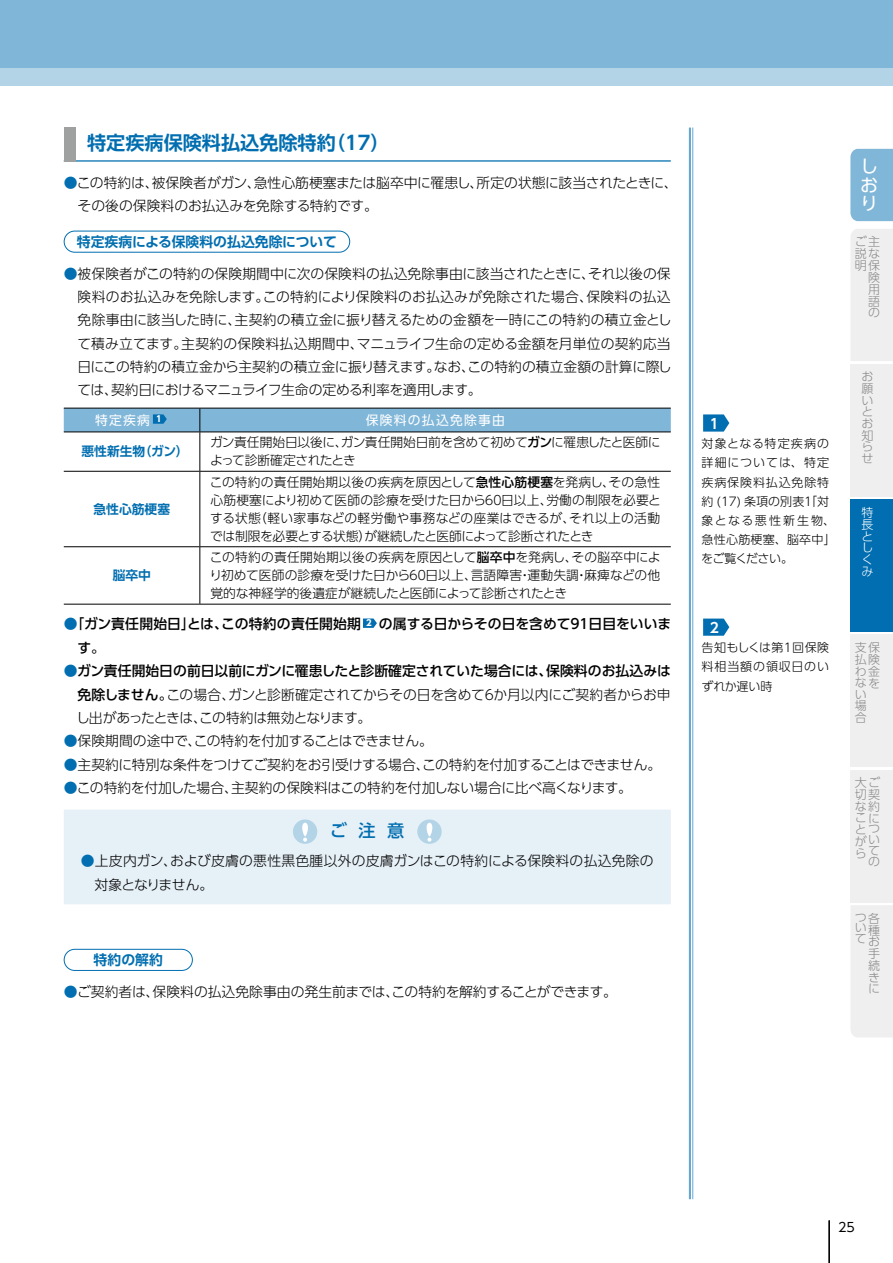
<style>
.page{position:relative;width:893px;height:1263px;background:#fff}
.page>*{position:absolute;margin:0;border:0;box-sizing:border-box;transform-origin:0 0}
.t1{font:700 19.2px "UD Shin Go Pr 6 De";color:#006eb0}
.t2{font:18px/18.5px "UD Shin Go Pr 6";color:#fff;text-align:justify}
.t3{font:500 17.25px "UD Shin Go Pr 6";color:#006eb0}
.t4{font:300 13.8px/23.4px "UD Shin Go Pr 6";letter-spacing:-.015em;color:#000;text-align:justify}
.t5{font:300 13.8px/23.4px "UD Shin Go Pr 6";letter-spacing:.02em;color:#000}
.t6{font:500 13.8px/23.4px "UD Shin Go Pr 6";color:#000}
.t7{font:700 13.8px "UD Shin Go Pr 6 De";color:#006eb0}
.t8{font:700 13.8px "UD Shin Go Pr 6 De";color:#fff}
.t9{font:300 12.75px/18.1px "UD Shin Go Pr 6";letter-spacing:-.02em;color:#000;text-align:justify}
.t10{font:700 12.75px "UD Shin Go Pr 6 De";color:#006eb0}
.t11{font:12.75px "UD Shin Go Pr 6";letter-spacing:.1em;color:#fff}
.t12{font:12.75px "UD Shin Go Pr 6";color:#000}
.t13{font:300 12px/19.2px "UD Shin Go Pr 6";letter-spacing:.05em;color:#000}
.t14{font:300 12px/11.7px "UD Shin Go Pr 6";color:#898989}
.t15{font:300 12px/11.9px "UD Shin Go Pr 6";color:#fff}
.s1{color:#006eb0}
.s2{font-weight:500}
.s3{font-weight:300;color:#006eb0}
</style>
<div class="page">
<div style="left:0;top:0;width:893px;height:85px;background:#80b6d8"></div>
<div style="left:0;top:68px;width:893px;height:17px;background:#b3d3e7"></div>
<hr style="left:692px;top:128px;width:1px;height:1071px;background:#66a8d0">
<hr style="left:689px;top:128px;width:2px;height:1071px;background:#66a8d0">
<hr style="left:64px;top:160px;width:607px;height:2px;background:#006eb0">
<div style="left:64px;top:128px;width:11px;height:34px;background:#9fa0a0"></div>
<div style="left:64px;top:231px;width:286px;height:22px;border:1px solid #006eb0;border-radius:11px"></div>
<hr style="left:200px;top:432px;width:1px;height:39px;background:#000">
<hr style="left:200px;top:472px;width:1px;height:74px;background:#000">
<hr style="left:200px;top:547px;width:1px;height:57px;background:#000">
<hr style="left:64px;top:432px;width:136px;height:1px;background:#000">
<hr style="left:200px;top:432px;width:471px;height:1px;background:#000">
<hr style="left:64px;top:471px;width:136px;height:1px;background:#000">
<hr style="left:200px;top:471px;width:471px;height:1px;background:#000">
<hr style="left:64px;top:546px;width:136px;height:1px;background:#000">
<hr style="left:200px;top:546px;width:471px;height:1px;background:#000">
<hr style="left:64px;top:604px;width:136px;height:1px;background:#000">
<hr style="left:200px;top:604px;width:471px;height:1px;background:#000">
<svg style="left:64px;top:408px;width:607px;height:24px;background:#78accc"></svg>
<svg style="left:363px;top:618px;width:14px;height:10px"></svg>
<div style="left:64px;top:810px;width:607px;height:94px;background:#e6f0f7"></div>
<div style="left:293px;top:819px;width:24px;height:25px;background:#b3d3e7;border-radius:50%"></div>
<svg style="left:302px;top:823px;width:6px;height:19px"></svg>
<div style="left:417px;top:819px;width:25px;height:25px;background:#b3d3e7;border-radius:50%"></div>
<svg style="left:427px;top:823px;width:5px;height:19px"></svg>
<div style="left:64px;top:949px;width:129px;height:22px;border:1px solid #006eb0;border-radius:11px"></div>
<svg style="left:703px;top:414px;width:26px;height:18px"></svg>
<svg style="left:703px;top:618px;width:26px;height:18px"></svg>
<hr style="left:829px;top:1220px;width:1px;height:43px;background:#000">
<div style="left:850px;top:149px;width:43px;height:72px;background:#80b6d8"></div>
<div style="left:851px;top:229px;width:42px;height:132px;background:#efefef"></div>
<div style="left:851px;top:905px;width:42px;height:132px;background:#efefef"></div>
<div style="left:850px;top:364px;width:43px;height:132px;background:#efefef"></div>
<div style="left:850px;top:499px;width:43px;height:133px;background:#006eb0"></div>
<div style="left:850px;top:635px;width:43px;height:132px;background:#efefef"></div>
<div style="left:850px;top:770px;width:43px;height:132px;background:#efefef"></div>
<h1 class="t1" style="left:87px;top:127px;width:304px">特定疾病保険料払込免除特約（17）</h1>
<p class="t4" style="left:78px;top:170px;width:602px;text-indent:-14px"><span class="s1">●</span>この特約は、被保険者がガン、急性心筋梗塞または脳卒中に罹患し、所定の状態に該当されたときに、その後の保険料のお払込みを免除する特約です。</p>
<p class="t7" style="left:77px;top:230px;width:262px">特定疾病による保険料の払込免除について</p>
<p class="t4" style="left:77px;top:261px;width:596px;text-indent:-14px"><span class="s1">●</span>被保険者がこの特約の保険期間中に次の保険料の払込免除事由に該当されたときに、それ以後の保険料のお払込みを免除します。この特約により保険料のお払込みが免除された場合、保険料の払込免除事由に該当した時に、主契約の積立金に振り替えるための金額を一時にこの特約の積立金として積み立てます。主契約の保険料払込期間中、マニュライフ生命の定める金額を月単位の契約応当日にこの特約の積立金から主契約の積立金に振り替えます。なお、この特約の積立金額の計算に際しては、契約日におけるマニュライフ生命の定める利率を適用します。</p>
<p class="t11" style="left:95px;top:410px;width:68px">特定疾病 <sup>1</sup></p>
<p class="t11" style="left:366px;top:410px;width:141px">保険料の払込免除事由</p>
<p class="t10" style="left:82px;top:441px;width:109px">悪性新生物（ガン）</p>
<p class="t9" style="left:210px;top:433px;width:452px">ガン責任開始日以後に、ガン責任開始日前を含めて初めて<span class="s2">ガン</span>に罹患したと医師によって診断確定されたとき</p>
<p class="t10" style="left:94px;top:499px;width:78px">急性心筋梗塞</p>
<p class="t9" style="left:210px;top:472px;width:453px">この特約の責任開始期以後の疾病を原因として<span class="s2">急性心筋梗塞</span>を発病し、その急性心筋梗塞により初めて医師の診療を受けた日から６０日以上、労働の制限を必要とする状態（軽い家事などの軽労働や事務などの座業はできるが、それ以上の活動では制限を必要とする状態）が継続したと医師によって診断されたとき</p>
<p class="t9" style="left:209px;top:548px;width:453px">この特約の責任開始期以後の疾病を原因として<span class="s2">脳卒中</span>を発病し、その脳卒中により初めて医師の診療を受けた日から６０日以上、言語障害・運動失調・麻痺などの他覚的な神経学的後遺症が継続したと医師によって診断されたとき</p>
<p class="t6" style="left:77px;top:612px;width:595px;text-indent:-14px"><span class="s3">●</span>「ガン責任開始日」とは、この特約の責任開始期 <sup>2</sup> の属する日からその日を含めて９１日目をいいます。</p>
<p class="t4" style="left:76px;top:659px;width:596px;text-indent:-12px"><span class="s1">●</span><span class="s2">ガン責任開始日の前日以前にガンに罹患したと診断確定されていた場合には、保険料のお払込みは免除しません。</span>この場合、ガンと診断確定されてからその日を含めて６か月以内にご契約者からお申し出があったときは、この特約は無効となります。</p>
<p class="t4" style="left:64px;top:729px;width:371px"><span class="s1">●</span>保険期間の途中で、この特約を付加することはできません。</p>
<p class="t4" style="left:64px;top:752px;width:599px"><span class="s1">●</span>主契約に特別な条件をつけてご契約をお引受けする場合、この特約を付加することはできません。</p>
<p class="t4" style="left:64px;top:776px;width:570px"><span class="s1">●</span>この特約を付加した場合、主契約の保険料はこの特約を付加しない場合に比べ高くなります。</p>
<p class="t3" style="left:330px;top:817px;width:76px">ご 注 意</p>
<p class="t5" style="left:95px;top:849px;width:561px;text-indent:-14px"><span class="s1">●</span>上皮内ガン、および皮膚の悪性黒色腫以外の皮膚ガンはこの特約による保険料の払込免除の対象となりません。</p>
<p class="t10" style="left:113px;top:565px;width:40px">脳卒中</p>
<p class="t7" style="left:94px;top:949px;width:71px">特約の解約</p>
<p class="t4" style="left:64px;top:979px;width:555px"><span class="s1">●</span>ご契約者は、保険料の払込免除事由の発生前までは、この特約を解約することができます。</p>
<p class="t8" style="left:710px;top:412px;width:11px">1</p>
<p class="t13" style="left:701px;top:434px;width:136px">対象となる特定疾病の詳細については、特定疾病保険料払込免除特約 (17) 条項の別表１「対象となる悪性新生物、急性心筋梗塞、脳卒中」をご覧ください。</p>
<p class="t8" style="left:710px;top:616px;width:11px">2</p>
<p class="t13" style="left:701px;top:638px;width:129px;text-align:justify">告知もしくは第１回保険料相当額の領収日のいずれか遅い時</p>
<h2 class="t2" style="left:860px;top:157px;width:19px">しおり</h2>
<p class="t14" style="left:855px;top:235px;width:26px;text-align:right">ご主説な明保険用語の</p>
<p class="t14" style="left:861px;top:370px;width:13px;text-align:justify">お願いとお知らせ</p>
<p class="t15" style="left:861px;top:506px;width:13px">特長としくみ</p>
<p class="t14" style="left:855px;top:641px;width:26px">支保払険わ金なをい場合</p>
<p class="t14" style="left:855px;top:777px;width:27px">大ご切契な約こにとつ</p>
<p class="t14" style="left:855px;top:835px;width:14px">がら</p>
<p class="t14" style="left:868px;top:833px;width:13px;line-height:11.1px;text-align:justify">いての</p>
<p class="t14" style="left:855px;top:912px;width:26px;line-height:10.5px">つ各いて</p>
<p class="t14" style="left:868px;top:924px;width:13px;text-align:justify">種お手続きに</p>
<p class="t12" style="left:838px;top:1216px;width:18px">25</p>
</div>
